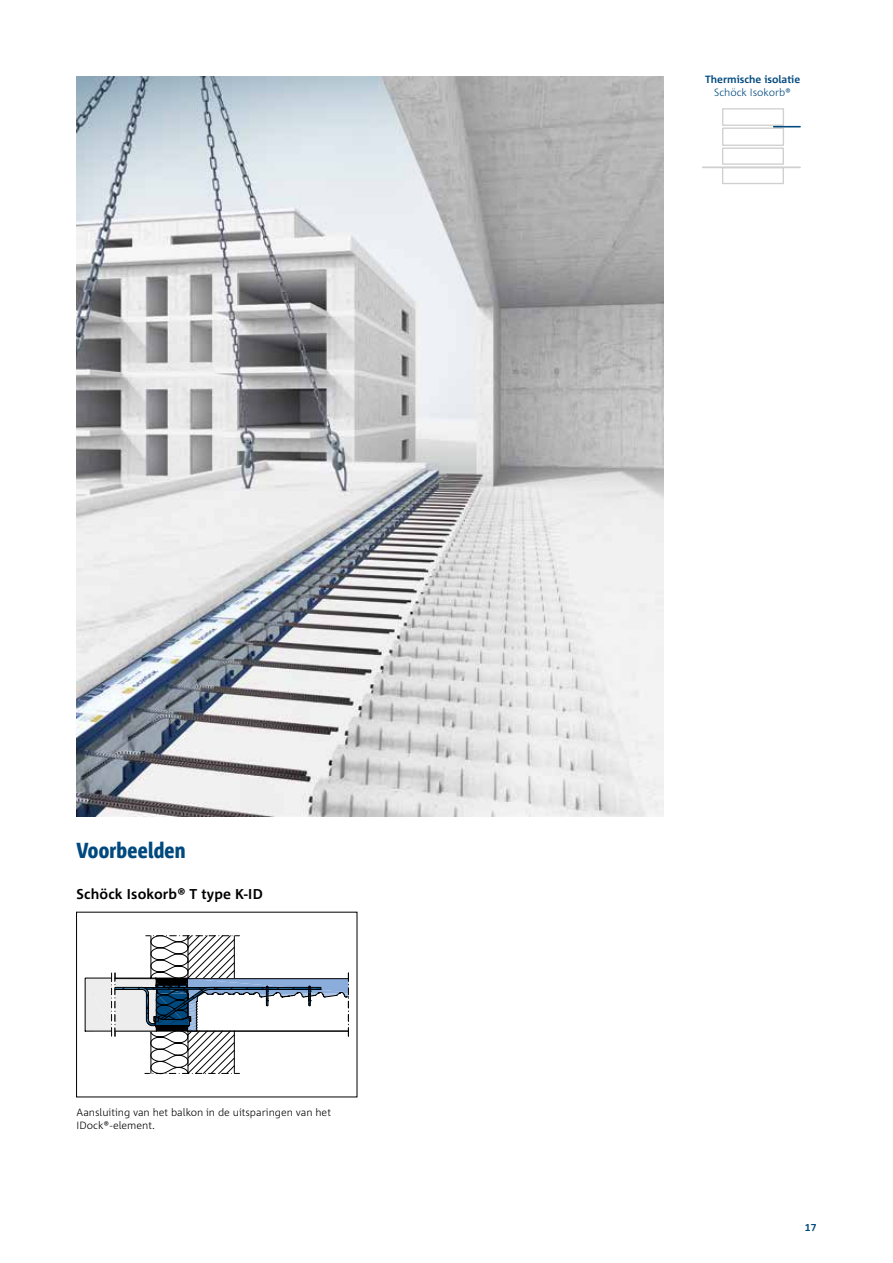
<style>
.page{position:relative;width:893px;height:1263px;background:#fff}
.page>*{position:absolute;margin:0;border:0;box-sizing:border-box;transform-origin:0 0}
.t1{font:800 condensed 21.75px "Corpid Schoeck";letter-spacing:.01em;color:#00497f}
.t2{font:700 14.25px "Corpid Schoeck";letter-spacing:.01em;color:#000}
.t3{font:300 10.5px/12.8px "Corpid Schoeck";color:#000}
.t4{font:700 10.5px "Corpid Schoeck";color:#00497f}
.t5{font:300 10.5px "Corpid Schoeck";color:#00497f}
</style>
<div class="page">
<img style="left:77px;top:77px;width:586px;height:739px">
<hr style="left:703px;top:166px;width:97px;height:2px;background:#d0d0d0">
<svg style="left:721px;top:108px;width:79px;height:76px"></svg>
<svg style="left:84px;top:935px;width:265px;height:139px"></svg>
<h1 class="t1" style="left:76px;top:837px;width:111px">Voorbeelden</h1>
<h2 class="t2" style="left:77px;top:885px;width:188px">Schöck Isokorb® T type K-ID</h2>
<p class="t3" style="left:77px;top:1106px;width:256px">Aansluiting van het balkon in de uitsparingen van het<br>IDock®-element.</p>
<p class="t4" style="left:705px;top:73px;width:97px">Thermische isolatie</p>
<p class="t5" style="left:714px;top:85px;width:78px">Schöck Isokorb®</p>
<p class="t4" style="left:805px;top:1221px;width:13px">17</p>
</div>
